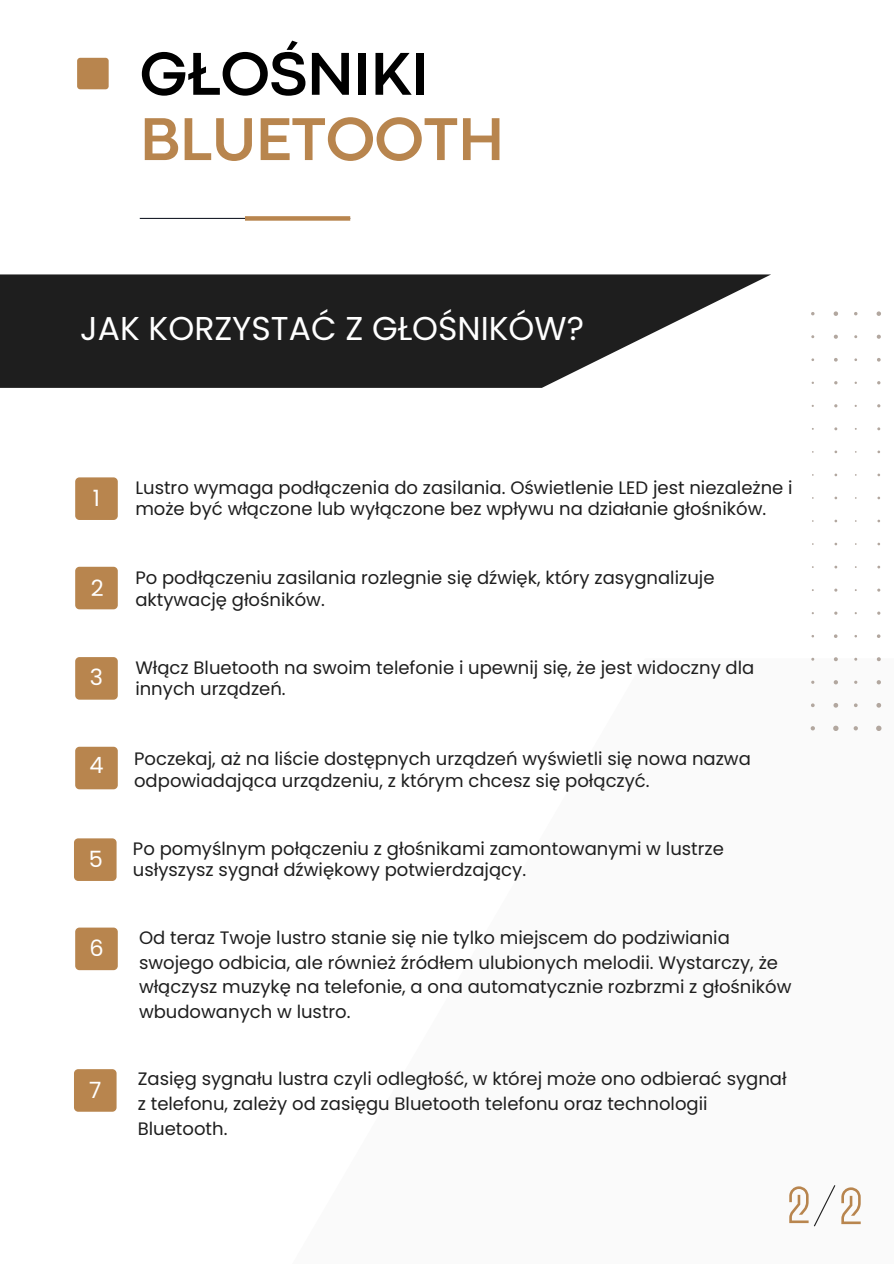
<style>
.page{position:relative;width:894px;height:1264px;background:#fff}
.page>*{position:absolute;margin:0;border:0;box-sizing:border-box;transform-origin:0 0}
.t1{font:700 63px/65.2px "Codec Pro";letter-spacing:-.01em;color:#b8854e}
.t2{font:33px "Poppins";color:#fff}
.t3{font:22.5px "Poppins";color:#fff}
.t4{font:18px/21.3px "Poppins";color:#1e1e1e}
.s1{color:#000}
</style>
<div class="page">
<div style="left:77px;top:58px;width:32px;height:31px;background:#b8854e;border-radius:3px"></div>
<div style="left:275px;top:658px;width:618px;height:605px;background:#fafafa"></div>
<svg style="left:810px;top:311px;width:72px;height:420px"></svg>
<svg style="left:0;top:274px;width:770px;height:114px;background:#3f3f3f"></svg>
<hr style="left:140px;top:218px;width:210px;height:1px;background:#1c202b">
<div style="left:245px;top:216px;width:105px;height:5px;background:#b8854e"></div>
<svg style="left:789px;top:1185px;width:71px;height:42px"></svg>
<div style="left:75px;top:477px;width:43px;height:43px;background:#b8854e;border-radius:4px"></div>
<div style="left:75px;top:566px;width:43px;height:43px;background:#b8854e;border-radius:4px"></div>
<div style="left:75px;top:657px;width:43px;height:42px;background:#b8854e;border-radius:4px"></div>
<div style="left:75px;top:746px;width:43px;height:43px;background:#b8854e;border-radius:4px"></div>
<div style="left:74px;top:838px;width:42px;height:43px;background:#b8854e;border-radius:4px"></div>
<div style="left:75px;top:927px;width:43px;height:43px;background:#b8854e;border-radius:4px"></div>
<div style="left:74px;top:1069px;width:42px;height:42px;background:#b8854e;border-radius:4px"></div>
<h1 class="t1" style="left:140px;top:46px;width:366px"><span class="s1">GŁOŚNIKI<br></span>BLUETOOTH</h1>
<p class="t2" style="left:80px;top:305px;width:505px">JAK KORZYSTAĆ Z GŁOŚNIKÓW?</p>
<p class="t3" style="left:93px;top:482px;width:9px">1</p>
<p class="t3" style="left:91px;top:572px;width:14px">2</p>
<p class="t3" style="left:90px;top:661px;width:15px">3</p>
<p class="t3" style="left:89px;top:749px;width:16px">4</p>
<p class="t3" style="left:89px;top:843px;width:16px">5</p>
<p class="t3" style="left:89px;top:931px;width:16px">6</p>
<p class="t3" style="left:89px;top:1074px;width:14px">7</p>
<h2 class="t4" style="left:135px;top:477px;width:658px">Lustro wymaga podłączenia do zasilania. Oświetlenie LED jest niezależne i może być włączone lub wyłączone bez wpływu na działanie głośników.</h2>
<p class="t4" style="left:135px;top:567px;width:580px">Po podłączeniu zasilania rozlegnie się dźwięk, który zasygnalizuje aktywację głośników.</p>
<p class="t4" style="left:135px;top:657px;width:620px">Włącz Bluetooth na swoim telefonie i upewnij się, że jest widoczny dla innych urządzeń.</p>
<p class="t4" style="left:134px;top:748px;width:618px">Poczekaj, aż na liście dostępnych urządzeń wyświetli się nowa nazwa odpowiadająca urządzeniu, z którym chcesz się połączyć.</p>
<p class="t4" style="left:133px;top:838px;width:592px">Po pomyślnym połączeniu z głośnikami zamontowanymi w lustrze usłyszysz sygnał dźwiękowy potwierdzający.</p>
<p class="t4" style="left:139px;top:925px;width:653px;line-height:24.8px">Od teraz Twoje lustro stanie się nie tylko miejscem do podziwiania swojego odbicia, ale również źródłem ulubionych melodii. Wystarczy, że włączysz muzykę na telefonie, a ona automatycznie rozbrzmi z głośników wbudowanych w lustro.</p>
<p class="t4" style="left:138px;top:1066px;width:650px;line-height:24.8px">Zasięg sygnału lustra czyli odległość, w której może ono odbierać sygnał z telefonu, zależy od zasięgu Bluetooth telefonu oraz technologii<br>Bluetooth.</p>
</div>
